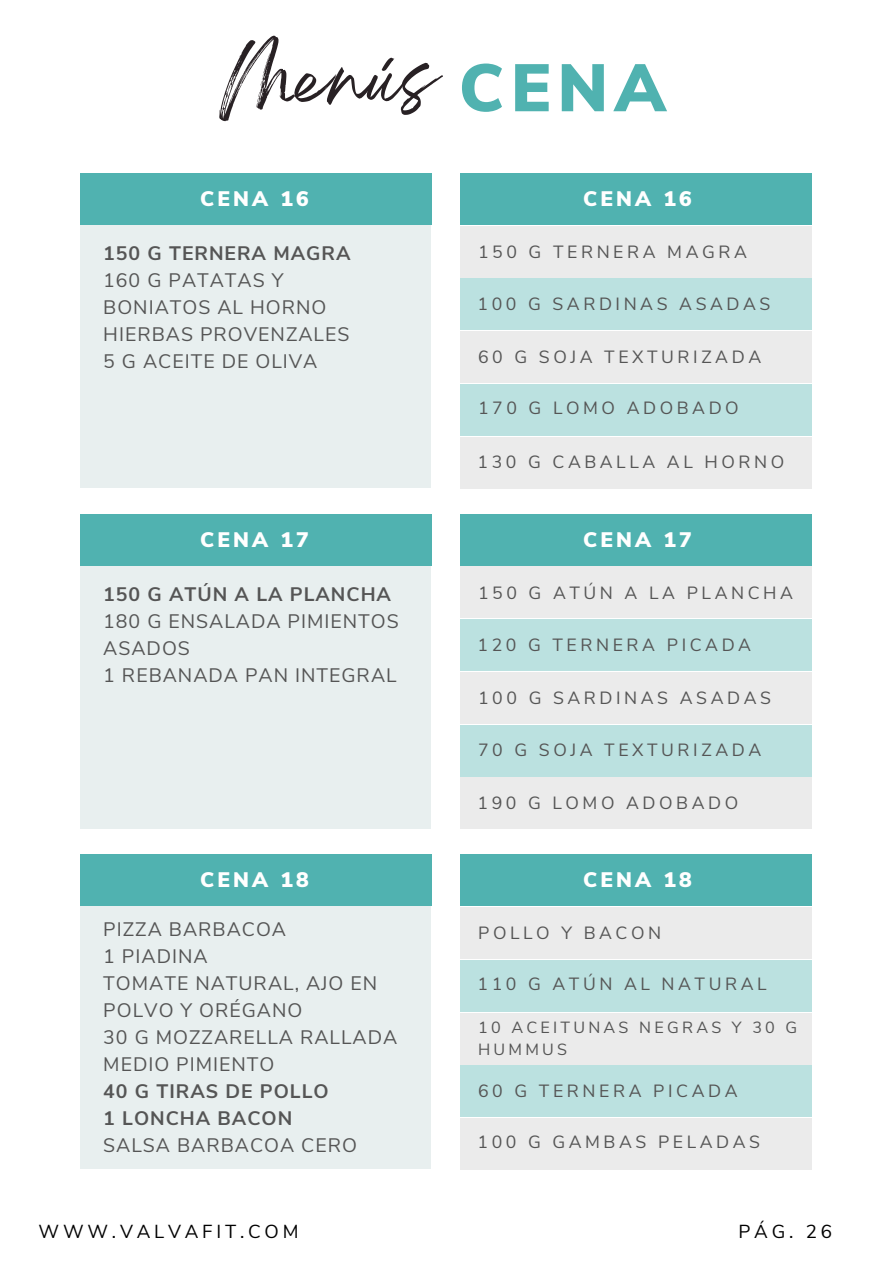
<style>
.page{position:relative;width:894px;height:1264px;background:#fff}
.page>*{position:absolute;margin:0;border:0;box-sizing:border-box;transform-origin:0 0}
.t1{font:900 66.75px "Nunito Sans";color:#50b2b0}
.t2{font:64.65px "Breathing";letter-spacing:.03em;color:#282124}
.t3{font:900 21px "Nunito Sans";letter-spacing:.15em;color:#fff}
.t4{font:19.5px/27px "Nunito Sans";letter-spacing:.05em;color:#555}
.t5{font:700 19.5px "Nunito Sans";letter-spacing:.05em;color:#555}
.t6{font:18.75px "Nunito Sans";letter-spacing:.2em;color:#000}
.t7{font:17.7px "Nunito Sans";letter-spacing:.2em;color:#555}
.t8{font:16.2px/22.5px "Nunito Sans";letter-spacing:.2em;color:#555}
.s1{font-weight:700}
</style>
<div class="page">
<div style="left:460px;top:174px;width:351px;height:51px;background:#50b2b0"></div>
<div style="left:81px;top:202px;width:350px;height:286px;background:#e8efef"></div>
<div style="left:81px;top:174px;width:350px;height:51px;background:#50b2b0"></div>
<div style="left:460px;top:226px;width:351px;height:51px;background:#ebebeb"></div>
<div style="left:460px;top:279px;width:351px;height:51px;background:#bbe1e0"></div>
<div style="left:460px;top:332px;width:351px;height:51px;background:#ebebeb"></div>
<div style="left:460px;top:384px;width:351px;height:51px;background:#bbe1e0"></div>
<div style="left:460px;top:437px;width:351px;height:51px;background:#ebebeb"></div>
<div style="left:460px;top:514px;width:351px;height:51px;background:#50b2b0"></div>
<div style="left:81px;top:543px;width:350px;height:285px;background:#e8efef"></div>
<div style="left:81px;top:514px;width:350px;height:51px;background:#50b2b0"></div>
<div style="left:460px;top:567px;width:351px;height:51px;background:#ebebeb"></div>
<div style="left:460px;top:619px;width:351px;height:51px;background:#bbe1e0"></div>
<div style="left:460px;top:672px;width:351px;height:51px;background:#ebebeb"></div>
<div style="left:460px;top:725px;width:351px;height:51px;background:#bbe1e0"></div>
<div style="left:460px;top:777px;width:351px;height:51px;background:#ebebeb"></div>
<div style="left:460px;top:854px;width:351px;height:51px;background:#50b2b0"></div>
<div style="left:81px;top:883px;width:350px;height:286px;background:#e8efef"></div>
<div style="left:81px;top:854px;width:350px;height:51px;background:#50b2b0"></div>
<div style="left:460px;top:907px;width:351px;height:51px;background:#ebebeb"></div>
<div style="left:460px;top:960px;width:351px;height:51px;background:#bbe1e0"></div>
<div style="left:460px;top:1013px;width:351px;height:51px;background:#ebebeb"></div>
<div style="left:460px;top:1065px;width:351px;height:51px;background:#bbe1e0"></div>
<div style="left:460px;top:1118px;width:351px;height:51px;background:#ebebeb"></div>
<h1 class="t2" style="left:220px;top:60px;width:219px">Menús</h1>
<h2 class="t1" style="left:459px;top:44px;width:208px">CENA</h2>
<h3 class="t3" style="left:200px;top:185px;width:110px">CENA 16</h3>
<h5 class="t3" style="left:583px;top:185px;width:110px">CENA 16</h5>
<p class="t5" style="left:103px;top:240px;width:248px">150 G TERNERA MAGRA</p>
<p class="t4" style="left:103px;top:267px;width:248px">160 G PATATAS Y<br>BONIATOS AL HORNO<br>HIERBAS PROVENZALES<br>5 G ACEITE DE OLIVA</p>
<h5 class="t7" style="left:478px;top:240px;width:270px">150 G TERNERA MAGRA</h5>
<h5 class="t7" style="left:477px;top:292px;width:294px">100 G SARDINAS ASADAS</h5>
<h5 class="t7" style="left:478px;top:345px;width:284px">60 G SOJA TEXTURIZADA</h5>
<h5 class="t7" style="left:478px;top:396px;width:262px">170 G LOMO ADOBADO</h5>
<h3 class="t7" style="left:477px;top:450px;width:308px">130 G CABALLA AL HORNO</h3>
<h3 class="t3" style="left:200px;top:525px;width:110px">CENA 17</h3>
<h5 class="t3" style="left:583px;top:525px;width:110px">CENA 17</h5>
<p class="t5" style="left:103px;top:581px;width:289px">150 G ATÚN A LA PLANCHA</p>
<p class="t4" style="left:103px;top:608px;width:297px">180 G ENSALADA PIMIENTOS<br>ASADOS<br>1 REBANADA PAN INTEGRAL</p>
<h5 class="t7" style="left:478px;top:581px;width:316px">150 G ATÚN A LA PLANCHA</h5>
<h5 class="t7" style="left:477px;top:632px;width:275px">120 G TERNERA PICADA</h5>
<h5 class="t7" style="left:478px;top:685px;width:294px">100 G SARDINAS ASADAS</h5>
<h5 class="t7" style="left:478px;top:738px;width:284px">70 G SOJA TEXTURIZADA</h5>
<h3 class="t7" style="left:477px;top:790px;width:262px">190 G LOMO ADOBADO</h3>
<h3 class="t3" style="left:200px;top:865px;width:110px">CENA 18</h3>
<h5 class="t3" style="left:583px;top:865px;width:110px">CENA 18</h5>
<h5 class="t4" style="left:103px;top:916px;width:295px">PIZZA BARBACOA<br>1 PIADINA<br>TOMATE NATURAL, AJO EN<br>POLVO Y ORÉGANO<br>30 G MOZZARELLA RALLADA<br>MEDIO PIMIENTO<br><span class="s1">40 G TIRAS DE POLLO<br>1 LONCHA BACON<br></span>SALSA BARBACOA CERO</h5>
<h4 class="t7" style="left:478px;top:921px;width:184px">POLLO Y BACON</h4>
<h5 class="t7" style="left:477px;top:972px;width:290px">110 G ATÚN AL NATURAL</h5>
<p class="t8" style="left:478px;top:1016px;width:320px">10 ACEITUNAS NEGRAS Y 30 G<br>HUMMUS</p>
<h5 class="t7" style="left:478px;top:1078px;width:261px">60 G TERNERA PICADA</h5>
<h5 class="t7" style="left:477px;top:1130px;width:284px">100 G GAMBAS PELADAS</h5>
<h3 class="t6" style="left:39px;top:1219px;width:261px">WWW.VALVAFIT.COM</h3>
<h5 class="t6" style="left:738px;top:1219px;width:95px">PÁG. 26</h5>
</div>
